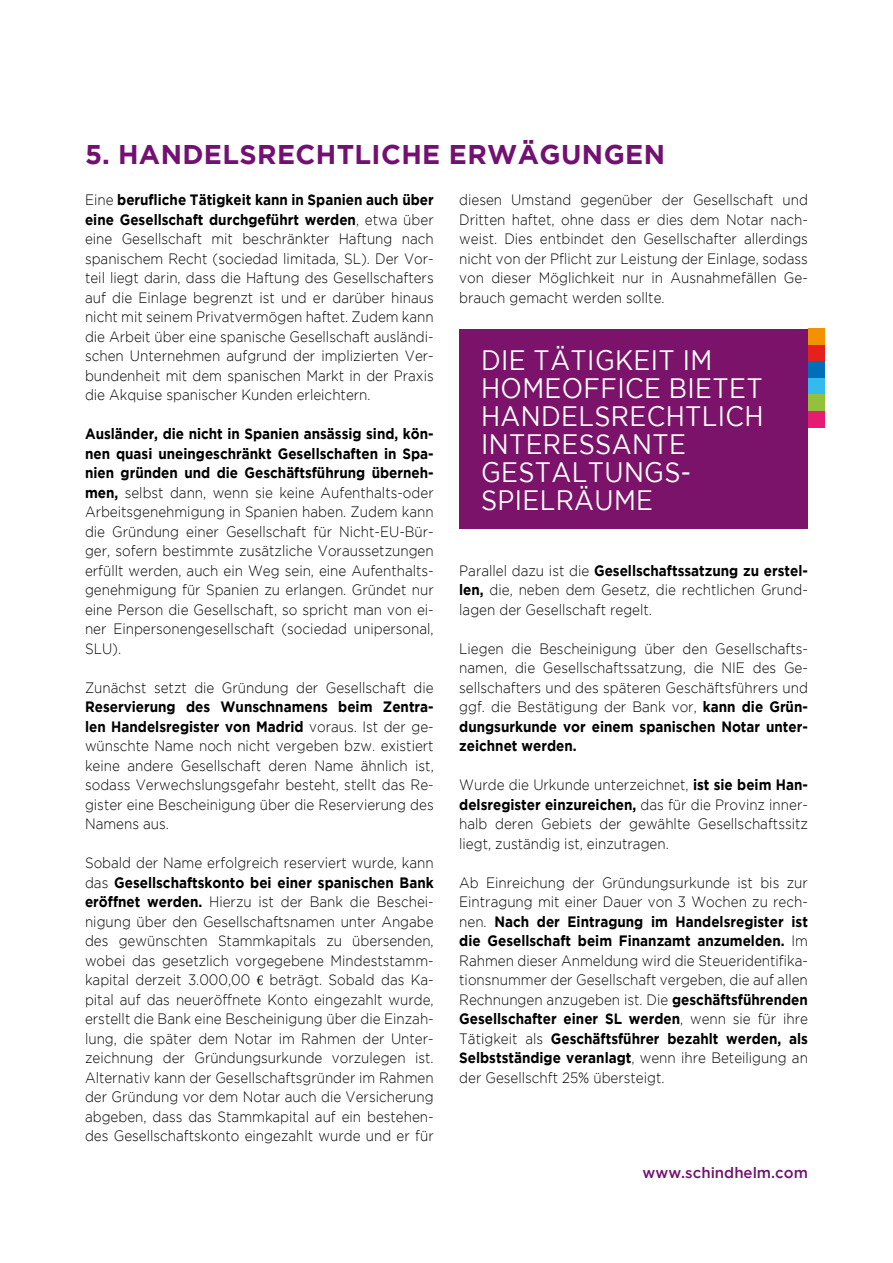
<style>
.page{position:relative;width:893px;height:1263px;background:#fff}
.page>*{position:absolute;margin:0;border:0;box-sizing:border-box;transform-origin:0 0}
.t1{font:28.05px/28px "Gotham";letter-spacing:.015em;color:#fff;scale:.9 1}
.t2{font:700 27px "Gotham";letter-spacing:.015em;color:#721172}
.t3{font:300 15px/19.5px "Gotham";color:#000;text-align:justify;scale:.9 1}
.t4{font:500 15px "Gotham";color:#721172}
.s1{font-weight:700}
.s2{font-family:"Minion Pro";font-weight:400}
</style>
<div class="page">
<div style="left:459px;top:329px;width:349px;height:199px;background:#7a1369"></div>
<div style="left:808px;top:329px;width:16px;height:16px;background:#f39100"></div>
<div style="left:808px;top:345px;width:16px;height:17px;background:#e4221b"></div>
<div style="left:808px;top:362px;width:16px;height:16px;background:#006eb9"></div>
<div style="left:808px;top:378px;width:16px;height:17px;background:#34bbed"></div>
<div style="left:808px;top:395px;width:16px;height:16px;background:#94c13c"></div>
<div style="left:808px;top:411px;width:16px;height:17px;background:#e61c72"></div>
<p class="t2" style="left:85px;top:139px;width:581px">5. HANDELSRECHTLICHE ERWÄGUNGEN</p>
<p class="t3" style="left:85px;top:190px;width:389px">Eine <span class="s1">berufliche Tätigkeit kann in Spanien auch über eine Gesellschaft durchgeführt werden</span>, etwa über eine Gesellschaft mit beschränkter Haftung nach spanischem Recht (sociedad limitada, SL). Der Vor&shy;teil liegt darin, dass die Haftung des Gesellschafters auf die Einlage begrenzt ist und er darüber hinaus nicht mit seinem Privatvermögen haftet. Zudem kann die Arbeit über eine spanische Gesellschaft ausländi&shy;schen Unternehmen aufgrund der implizierten Ver&shy;bundenheit mit dem spanischen Markt in der Praxis die Akquise spanischer Kunden erleichtern.</p>
<p class="t3" style="left:85px;top:424px;width:389px"><span class="s1">Ausländer, die nicht in Spanien ansässig sind, kön&shy;nen quasi uneingeschränkt Gesellschaften in Spa&shy;nien gründen und die Geschäftsführung überneh&shy;men,</span> selbst dann, wenn sie keine Aufenthalts-oder Arbeitsgenehmigung in Spanien haben. Zudem kann die Gründung einer Gesellschaft für Nicht-EU-Bür&shy;ger, sofern bestimmte zusätzliche Voraussetzungen erfüllt werden, auch ein Weg sein, eine Aufenthalts&shy;genehmigung für Spanien zu erlangen. Gründet nur eine Person die Gesellschaft, so spricht man von ei&shy;ner Einpersonengesellschaft (sociedad unipersonal, SLU).</p>
<p class="t3" style="left:85px;top:677px;width:389px">Zunächst setzt die Gründung der Gesellschaft die <span class="s1">Reservierung des Wunschnamens beim Zentra&shy;len Handelsregister von Madrid</span> voraus. Ist der ge&shy;wünschte Name noch nicht vergeben bzw. existiert keine andere Gesellschaft deren Name ähnlich ist, sodass Verwechslungsgefahr besteht, stellt das Re&shy;gister eine Bescheinigung über die Reservierung des Namens aus.</p>
<p class="t3" style="left:85px;top:853px;width:389px">Sobald der Name erfolgreich reserviert wurde, kann das <span class="s1">Gesellschaftskonto bei einer spanischen Bank eröffnet werden.</span> Hierzu ist der Bank die Beschei&shy;nigung über den Gesellschaftsnamen unter Angabe des gewünschten Stammkapitals zu übersenden, wobei das gesetzlich vorgegebene Mindeststamm&shy;kapital derzeit 3.000,00 <span class="s2">€</span> beträgt. Sobald das Ka&shy;pital auf das neueröffnete Konto eingezahlt wurde, erstellt die Bank eine Bescheinigung über die Einzah&shy;lung, die später dem Notar im Rahmen der Unter&shy;zeichnung der Gründungsurkunde vorzulegen ist.<br>Alternativ kann der Gesellschaftsgründer im Rahmen der Gründung vor dem Notar auch die Versicherung abgeben, dass das Stammkapital auf ein bestehen&shy;des Gesellschaftskonto eingezahlt wurde und er für</p>
<p class="t3" style="left:459px;top:190px;width:389px">diesen Umstand gegenüber der Gesellschaft und Dritten haftet, ohne dass er dies dem Notar nach&shy;weist. Dies entbindet den Gesellschafter allerdings nicht von der Pflicht zur Leistung der Einlage, sodass von dieser Möglichkeit nur in Ausnahmefällen Ge&shy;brauch gemacht werden sollte.</p>
<p class="t1" style="left:481px;top:345px;width:315px">DIE TÄTIGKEIT IM<br>HOMEOFFICE BIETET<br>HANDELSRECHTLICH</p>
<p class="t1" style="left:481px;top:429px;width:229px">INTERESSANTE</p>
<p class="t1" style="left:481px;top:458px;width:235px">GESTALTUNGS-<br>SPIELRÄUME</p>
<p class="t3" style="left:459px;top:560px;width:389px">Parallel dazu ist die <span class="s1">Gesellschaftssatzung zu erstel&shy;len,</span> die, neben dem Gesetz, die rechtlichen Grund&shy;lagen der Gesellschaft regelt.</p>
<p class="t3" style="left:459px;top:638px;width:389px">Liegen die Bescheinigung über den Gesellschafts&shy;namen, die Gesellschaftssatzung, die NIE des Ge&shy;sellschafters und des späteren Geschäftsführers und ggf. die Bestätigung der Bank vor, <span class="s1">kann die Grün&shy;dungsurkunde vor einem spanischen Notar unter&shy;zeichnet werden.</span></p>
<p class="t3" style="left:459px;top:775px;width:389px">Wurde die Urkunde unterzeichnet, <span class="s1">ist sie beim Han&shy;delsregister einzureichen,</span> das für die Provinz inner&shy;halb deren Gebiets der gewählte Gesellschaftssitz liegt, zuständig ist, einzutragen.</p>
<p class="t3" style="left:459px;top:872px;width:389px">Ab Einreichung der Gründungsurkunde ist bis zur Eintragung mit einer Dauer von 3 Wochen zu rech&shy;nen. <span class="s1">Nach der Eintragung im Handelsregister ist die Gesellschaft beim Finanzamt anzumelden.</span> Im Rahmen dieser Anmeldung wird die Steueridentifika&shy;tionsnummer der Gesellschaft vergeben, die auf allen Rechnungen anzugeben ist. Die <span class="s1">geschäftsführenden Gesellschafter einer SL werden</span>, wenn sie für ihre Tätigkeit als <span class="s1">Geschäftsführer bezahlt werden, als Selbstständige veranlagt</span>, wenn ihre Beteiligung an der Gesellschft 25% übersteigt.</p>
<p class="t4" style="left:642px;top:1164px;width:167px">www.schindhelm.com</p>
</div>
